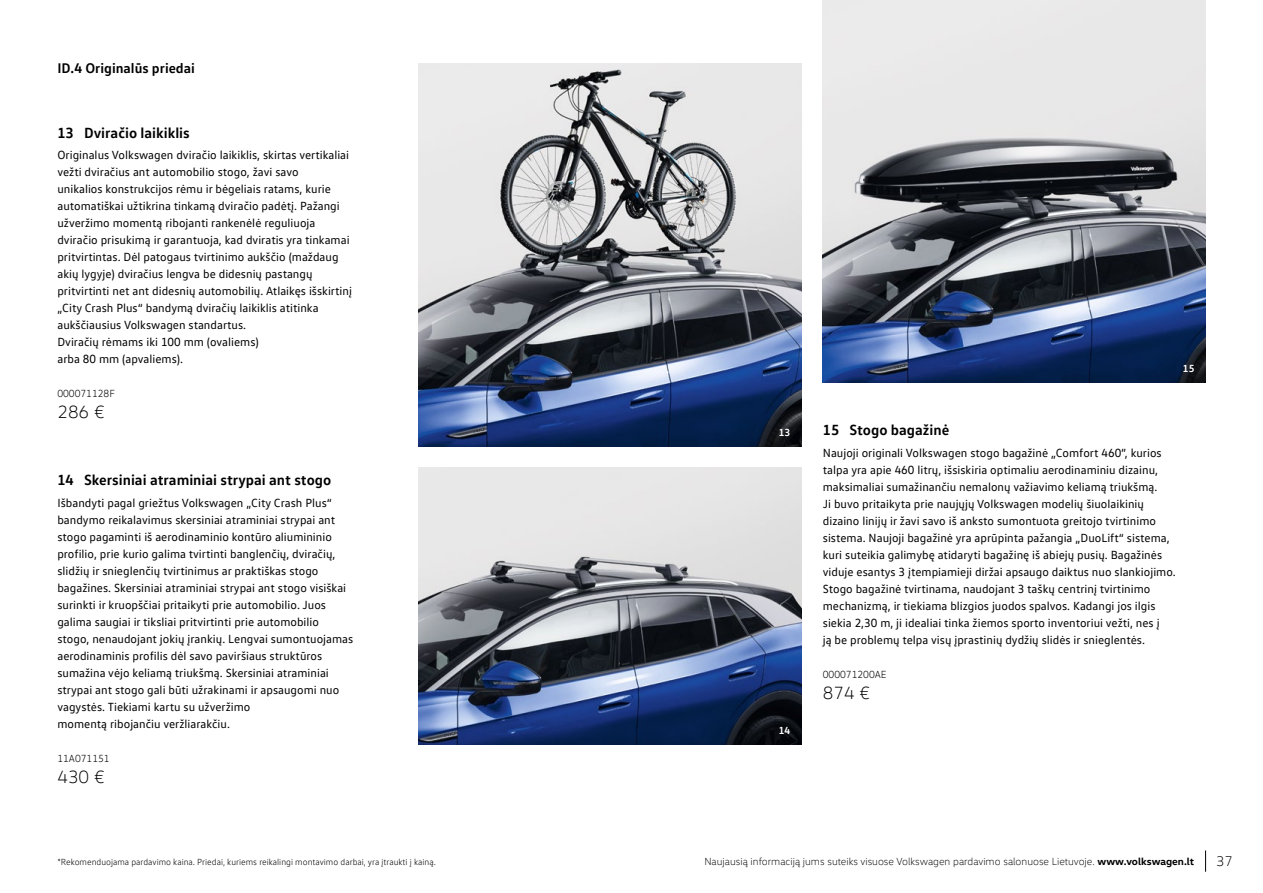
<style>
.page{position:relative;width:1263px;height:893px;background:#fff}
.page>*{position:absolute;margin:0;border:0;box-sizing:border-box;transform-origin:0 0}
.t1{font:300 18px "VW Head";color:#000}
.t2{font:700 15px "VW Text";color:#000}
.t3{font:700 14.25px "VW Text";color:#000}
.t4{font:300 14.25px "VW Head";color:#000}
.t5{font:12px/17px "VW Text";color:#000}
.t6{font:300 10.5px "VW Head";color:#000}
.t7{font:300 10.5px "VW Text";color:#000}
.t8{font:700 10.5px "VW Text";color:#fff}
.t9{font:300 9px "VW Text";color:#000}
.s1{font-weight:700}
</style>
<div class="page">
<svg style="left:1205px;top:850px;width:1px;height:22px"></svg>
<img style="left:823px;top:0;width:382px;height:383px">
<img style="left:419px;top:64px;width:382px;height:382px">
<img style="left:419px;top:468px;width:382px;height:276px">
<p class="t3" style="left:57px;top:59px;width:139px">ID.4 Originalūs priedai</p>
<p class="t2" style="left:57px;top:123px;width:134px">13 Dviračio laikiklis</p>
<p class="t5" style="left:57px;top:146px;width:296px">Originalus Volkswagen dviračio laikiklis, skirtas vertikaliai vežti dviračius ant automobilio stogo, žavi savo<br>unikalios konstrukcijos rėmu ir bėgeliais ratams, kurie automatiškai užtikrina tinkamą dviračio padėtį. Pažangi užveržimo momentą ribojanti rankenėlė reguliuoja dviračio prisukimą ir garantuoja, kad dviratis yra tinkamai pritvirtintas. Dėl patogaus tvirtinimo aukščio (maždaug akių lygyje) dviračius lengva be didesnių pastangų pritvirtinti net ant didesnių automobilių. Atlaikęs išskirtinį „City Crash Plus“ bandymą dviračių laikiklis atitinka aukščiausius Volkswagen standartus.<br>Dviračių rėmams iki 100 mm (ovaliems)<br>arba 80 mm (apvaliems).</p>
<p class="t7" style="left:57px;top:387px;width:59px">000071128F</p>
<h1 class="t1" style="left:57px;top:402px;width:49px">286 €</h1>
<p class="t2" style="left:57px;top:470px;width:275px">14 Skersiniai atraminiai strypai ant stogo</p>
<p class="t5" style="left:57px;top:494px;width:297px">Išbandyti pagal griežtus Volkswagen „City Crash Plus“ bandymo reikalavimus skersiniai atraminiai strypai ant stogo pagaminti iš aerodinaminio kontūro aliumininio profilio, prie kurio galima tvirtinti banglenčių, dviračių, slidžių ir snieglenčių tvirtinimus ar praktiškas stogo bagažines. Skersiniai atraminiai strypai ant stogo visiškai surinkti ir kruopščiai pritaikyti prie automobilio. Juos galima saugiai ir tiksliai pritvirtinti prie automobilio stogo, nenaudojant jokių įrankių. Lengvai sumontuojamas aerodinaminis profilis dėl savo paviršiaus struktūros sumažina vėjo keliamą triukšmą. Skersiniai atraminiai strypai ant stogo gali būti užrakinami ir apsaugomi nuo vagystės. Tiekiami kartu su užveržimo<br>momentą ribojančiu veržliarakčiu.</p>
<p class="t7" style="left:57px;top:752px;width:54px">11A071151</p>
<h1 class="t1" style="left:57px;top:766px;width:49px">430 €</h1>
<p class="t9" style="left:57px;top:856px;width:380px">*Rekomenduojama pardavimo kaina. Priedai, kuriems reikalingi montavimo darbai, yra įtraukti į kainą.</p>
<p class="t8" style="left:779px;top:425px;width:13px">13</p>
<p class="t8" style="left:779px;top:723px;width:13px">14</p>
<p class="t8" style="left:1183px;top:362px;width:13px">15</p>
<p class="t2" style="left:823px;top:420px;width:128px">15 Stogo bagažinė</p>
<p class="t5" style="left:823px;top:444px;width:355px">Naujoji originali Volkswagen stogo bagažinė „Comfort 460”, kurios talpa yra apie 460 litrų, išsiskiria optimaliu aerodinaminiu dizainu, maksimaliai sumažinančiu nemalonų važiavimo keliamą triukšmą.<br>Ji buvo pritaikyta prie naujųjų Volkswagen modelių šiuolaikinių dizaino linijų ir žavi savo iš anksto sumontuota greitojo tvirtinimo sistema. Naujoji bagažinė yra aprūpinta pažangia „DuoLift“ sistema, kuri suteikia galimybę atidaryti bagažinę iš abiejų pusių. Bagažinės viduje esantys 3 įtempiamieji diržai apsaugo daiktus nuo slankiojimo.<br>Stogo bagažinė tvirtinama, naudojant 3 taškų centrinį tvirtinimo mechanizmą, ir tiekiama blizgios juodos spalvos. Kadangi jos ilgis siekia 2,30 m, ji idealiai tinka žiemos sporto inventoriui vežti, nes į<br>ją be problemų telpa visų įprastinių dydžių slidės ir snieglentės.</p>
<p class="t7" style="left:823px;top:668px;width:65px">000071200AE</p>
<h1 class="t1" style="left:823px;top:682px;width:49px">874 €</h1>
<p class="t6" style="left:704px;top:855px;width:491px">Naujausią informaciją jums suteiks visuose Volkswagen pardavimo salonuose Lietuvoje. <span class="s1">www.volkswagen.lt</span></p>
<p class="t4" style="left:1216px;top:853px;width:18px">37</p>
</div>
